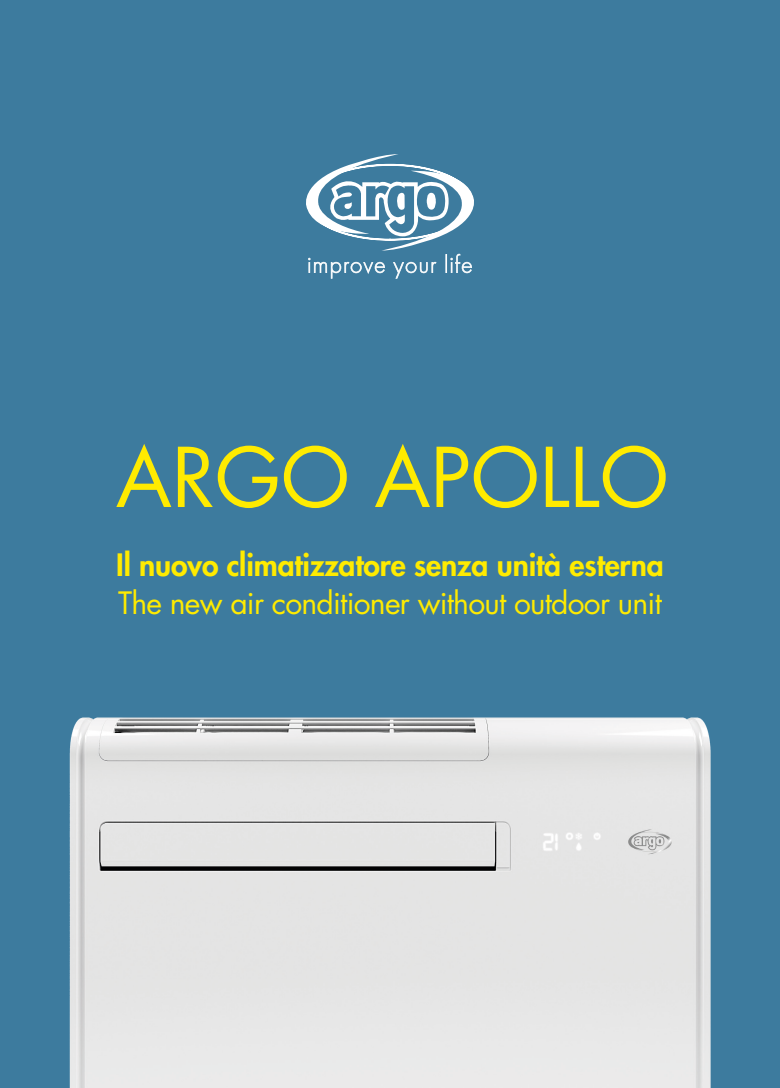
<style>
.page{position:relative;width:780px;height:1088px;background:#3d7b9e}
.page>*{position:absolute;margin:0;border:0;box-sizing:border-box;transform-origin:0 0}
.t1{font:80px "Futura LT";color:#ffeb00}
.t2{font:800 30px "Futura LT";letter-spacing:-.005em;color:#ffeb00}
.t3{font:30px "Futura LT";letter-spacing:-.025em;color:#ffeb00}
</style>
<div class="page">
<img style="left:69px;top:717px;width:642px;height:371px">
<svg style="left:306px;top:154px;width:168px;height:125px"></svg>
<p class="t1" style="left:116px;top:426px;width:554px">ARGO APOLLO</p>
<p class="t2" style="left:116px;top:545px;width:549px">Il nuovo climatizzatore senza unità esterna</p>
<p class="t3" style="left:118px;top:583px;width:545px">The new air conditioner without outdoor unit</p>
</div>
